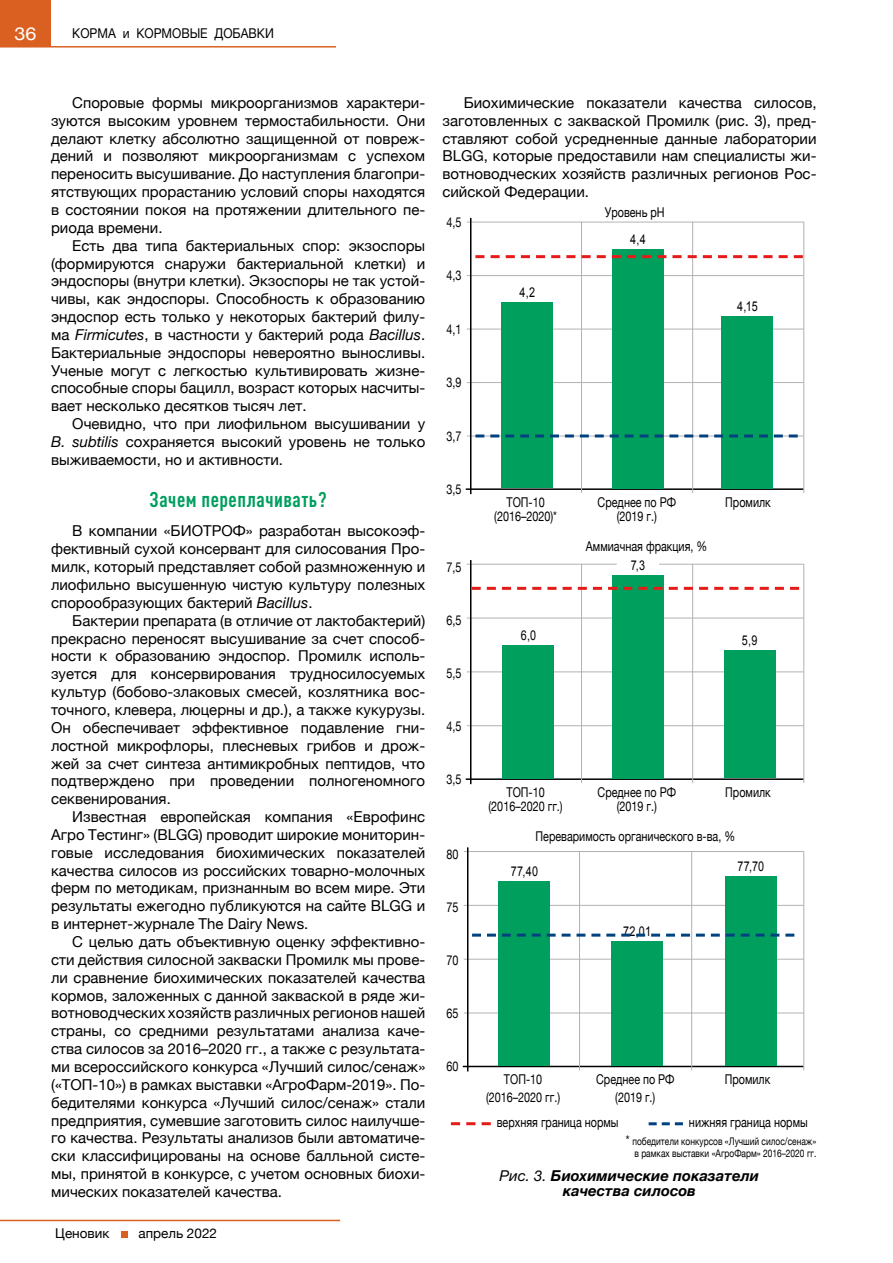
<style>
.page{position:relative;width:893px;height:1263px;background:#fff}
.page>*{position:absolute;margin:0;border:0;box-sizing:border-box;transform-origin:0 0}
.t1{font:700 condensed 21px "DIN Pro";letter-spacing:.025em;color:#009f5e}
.t2{font:18px "Helvetica Neue";color:#fff;scale:1.1 1}
.t3{font:15px/17.9px "Helvetica Neue";color:#000;text-align:justify}
.t4{font:italic 700 15px/15px "Helvetica Neue";color:#000;text-align:center}
.t5{font:13.5px/13.5px "Helvetica Neue";color:#000;text-align:center;scale:.8 1}
.t6{font:13.5px "Arial";letter-spacing:.025em;color:#000;scale:.8 1}
.t7{font:13.5px "Helvetica Neue";color:#000;scale:.9 1}
.t8{font:13.5px "Helvetica Neue";color:#000}
.t9{font:10.5px/12px "Helvetica Neue";color:#000;text-align:right;scale:.8 1}
.s1{font-style:italic}
.s2{font-size:13.5px}
.s3{font-weight:400}
</style>
<div class="page">
<div style="left:0;top:0;width:51px;height:46px;background:#da6022"></div>
<hr style="left:0;top:46px;width:336px;height:2px;background:#da6022">
<hr style="left:0;top:1220px;width:340px;height:1px;background:#da6022">
<svg style="left:121px;top:1231px;width:6px;height:6px"></svg>
<svg style="left:451px;top:1122px;width:40px;height:3px"></svg>
<svg style="left:649px;top:1122px;width:34px;height:3px"></svg>
<hr style="left:467px;top:222px;width:337px;height:1px;background:#b3b2b2">
<hr style="left:467px;top:275px;width:337px;height:1px;background:#b3b2b2">
<hr style="left:467px;top:329px;width:337px;height:1px;background:#b3b2b2">
<hr style="left:467px;top:382px;width:337px;height:1px;background:#b3b2b2">
<hr style="left:467px;top:436px;width:337px;height:1px;background:#b3b2b2">
<hr style="left:466px;top:488px;width:338px;height:2px;background:#000">
<hr style="left:803px;top:222px;width:1px;height:271px;background:#b3b2b2">
<hr style="left:692px;top:222px;width:1px;height:271px;background:#b3b2b2">
<hr style="left:581px;top:222px;width:1px;height:271px;background:#b3b2b2">
<hr style="left:470px;top:218px;width:1px;height:276px;background:#000">
<div style="left:502px;top:302px;width:51px;height:186px;background:#009f5e"></div>
<div style="left:612px;top:249px;width:51px;height:239px;background:#009f5e"></div>
<div style="left:722px;top:316px;width:51px;height:172px;background:#009f5e"></div>
<hr style="left:467px;top:564px;width:337px;height:1px;background:#b3b2b2">
<hr style="left:467px;top:618px;width:337px;height:1px;background:#b3b2b2">
<hr style="left:467px;top:671px;width:337px;height:1px;background:#b3b2b2">
<hr style="left:467px;top:725px;width:337px;height:1px;background:#b3b2b2">
<hr style="left:466px;top:778px;width:338px;height:2px;background:#000">
<hr style="left:803px;top:564px;width:1px;height:219px;background:#b3b2b2">
<hr style="left:692px;top:564px;width:1px;height:219px;background:#b3b2b2">
<hr style="left:581px;top:564px;width:1px;height:219px;background:#b3b2b2">
<hr style="left:470px;top:560px;width:1px;height:224px;background:#000">
<div style="left:503px;top:645px;width:51px;height:133px;background:#009f5e"></div>
<div style="left:612px;top:575px;width:51px;height:203px;background:#009f5e"></div>
<div style="left:617px;top:557px;width:42px;height:16px;background:#fff"></div>
<div style="left:724px;top:650px;width:51px;height:128px;background:#009f5e"></div>
<svg style="left:475px;top:255px;width:328px;height:3px"></svg>
<svg style="left:472px;top:587px;width:327px;height:3px"></svg>
<svg style="left:475px;top:434px;width:323px;height:3px"></svg>
<hr style="left:464px;top:851px;width:340px;height:1px;background:#b3b2b2">
<hr style="left:464px;top:905px;width:340px;height:1px;background:#b3b2b2">
<hr style="left:464px;top:959px;width:340px;height:1px;background:#b3b2b2">
<hr style="left:464px;top:1013px;width:340px;height:1px;background:#b3b2b2">
<hr style="left:463px;top:1066px;width:341px;height:1px;background:#000">
<hr style="left:803px;top:851px;width:1px;height:219px;background:#b3b2b2">
<hr style="left:691px;top:851px;width:1px;height:219px;background:#b3b2b2">
<hr style="left:579px;top:851px;width:1px;height:219px;background:#b3b2b2">
<hr style="left:467px;top:847px;width:1px;height:224px;background:#000">
<div style="left:499px;top:881px;width:51px;height:185px;background:#009f5e"></div>
<div style="left:612px;top:941px;width:51px;height:125px;background:#009f5e"></div>
<div style="left:725px;top:876px;width:51px;height:190px;background:#009f5e"></div>
<svg style="left:472px;top:934px;width:322px;height:3px"></svg>
<p class="t2" style="left:15px;top:21px;width:22px">36</p>
<p class="t7" style="left:72px;top:24px;width:226px">КОРМА и КОРМОВЫЕ ДОБАВКИ</p>
<p class="t3" style="left:51px;top:94px;width:376px;text-indent:21px">Споровые формы микроорганизмов характери&shy;зуются высоким уровнем термостабильности. Они делают клетку абсолютно защищенной от повреж&shy;дений и позволяют микроорганизмам с успехом переносить высушивание. До наступления благопри&shy;ятствующих прорастанию условий споры находятся в состоянии покоя на протяжении длительного пе&shy;риода времени.</p>
<p class="t3" style="left:51px;top:237px;width:376px;text-indent:21px">Есть два типа бактериальных спор: экзоспоры (формируются снаружи бактериальной клетки) и эндоспоры (внутри клетки). Экзоспоры не так устой&shy;чивы, как эндоспоры. Способность к образованию эндоспор есть только у некоторых бактерий филу&shy;ма <span class="s1">Firmicutes</span>, в частности у бактерий рода <span class="s1">Bacillus</span>.<br>Бактериальные эндоспоры невероятно выносливы.<br>Ученые могут с легкостью культивировать жизне&shy;способные споры бацилл, возраст которых насчиты&shy;вает несколько десятков тысяч лет.</p>
<p class="t3" style="left:51px;top:416px;width:376px;text-indent:21px">Очевидно, что при лиофильном высушивании у <span class="s1">B. subtilis</span> сохраняется высокий уровень не только выживаемости, но и активности.</p>
<h1 class="t1" style="left:149px;top:483px;width:179px">Зачем переплачивать?</h1>
<p class="t3" style="left:51px;top:523px;width:376px;text-indent:21px">В компании «БИОТРОФ» разработан высокоэф&shy;фективный сухой консервант для силосования Про&shy;милк, который представляет собой размноженную и лиофильно высушенную чистую культуру полезных спорообразующих бактерий <span class="s1">Bacillus</span>.</p>
<p class="t3" style="left:51px;top:612px;width:376px;text-indent:21px">Бактерии препарата (в отличие от лактобактерий) прекрасно переносят высушивание за счет способ&shy;ности к образованию эндоспор. Промилк исполь&shy;зуется для консервирования трудносилосуемых культур (бобово-злаковых смесей, козлятника вос&shy;точного, клевера, люцерны и др.), а также кукурузы.<br>Он обеспечивает эффективное подавление гни&shy;лостной микрофлоры, плесневых грибов и дрож&shy;жей за счет синтеза антимикробных пептидов, что подтверждено при проведении полногеномного секвенирования.</p>
<p class="t3" style="left:51px;top:809px;width:376px;text-indent:21px">Известная европейская компания «Еврофинс Агро Тестинг» (BLGG) проводит широкие мониторин&shy;говые исследования биохимических показателей качества силосов из российских товарно-молочных ферм по методикам, признанным во всем мире. Эти результаты ежегодно публикуются на сайте BLGG и в интернет-журнале The Dairy News.</p>
<p class="t3" style="left:51px;top:934px;width:376px;text-indent:21px">С целью дать объективную оценку эффективно&shy;сти действия силосной закваски Промилк мы прове&shy;ли сравнение биохимических показателей качества кормов, заложенных с данной закваской в ряде жи&shy;вотноводческих хозяйств различных регионов нашей страны, со средними результатами анализа каче&shy;ства силосов за 2016–2020 гг., а также с результата&shy;ми всероссийского конкурса «Лучший силос/сенаж» («ТОП-10») в рамках выставки «АгроФарм-2019». По&shy;бедителями конкурса «Лучший силос/сенаж» стали предприятия, сумевшие заготовить силос наилучше&shy;го качества. Результаты анализов были автоматиче&shy;ски классифицированы на основе балльной систе&shy;мы, принятой в конкурсе, с учетом основных биохи&shy;мических показателей качества.</p>
<p class="t8" style="left:55px;top:1223px;width:56px">Ценовик</p>
<p class="t8" style="left:138px;top:1223px;width:80px">апрель 2022</p>
<p class="t3" style="left:442px;top:94px;width:376px;text-indent:21px">Биохимические показатели качества силосов, заготовленных с закваской Промилк (рис. 3), пред&shy;ставляют собой усредненные данные лаборатории BLGG, которые предоставили нам специалисты жи&shy;вотноводческих хозяйств различных регионов Рос&shy;сийской Федерации.</p>
<p class="t5" style="left:446px;top:216px;width:20px">4,5</p>
<p class="t5" style="left:446px;top:269px;width:20px">4,3</p>
<p class="t5" style="left:446px;top:323px;width:20px">4,1</p>
<p class="t5" style="left:446px;top:376px;width:20px">3,9</p>
<p class="t5" style="left:446px;top:430px;width:20px">3,7</p>
<p class="t5" style="left:446px;top:483px;width:20px">3,5</p>
<p class="t5" style="left:446px;top:561px;width:20px">7,5</p>
<p class="t5" style="left:446px;top:614px;width:20px">6,5</p>
<p class="t5" style="left:446px;top:667px;width:20px">5,5</p>
<p class="t5" style="left:446px;top:720px;width:20px">4,5</p>
<p class="t5" style="left:446px;top:773px;width:20px">3,5</p>
<p class="t5" style="left:446px;top:848px;width:17px">80</p>
<p class="t5" style="left:446px;top:901px;width:17px">75</p>
<p class="t5" style="left:446px;top:954px;width:17px">70</p>
<p class="t5" style="left:446px;top:1007px;width:17px">65</p>
<p class="t5" style="left:446px;top:1061px;width:17px">60</p>
<p class="t5" style="left:605px;top:206px;width:76px">Уровень pH</p>
<p class="t6" style="left:519px;top:284px;width:21px">4,2</p>
<p class="t6" style="left:630px;top:230px;width:21px">4,4</p>
<p class="t6" style="left:737px;top:297px;width:27px">4,15</p>
<p class="t5" style="left:494px;top:496px;width:80px">ТОП-10 (2016–2020)*</p>
<p class="t5" style="left:598px;top:496px;width:100px">Среднее по РФ (2019 г.)</p>
<p class="t5" style="left:725px;top:496px;width:58px">Промилк</p>
<p class="t5" style="left:586px;top:540px;width:153px">Аммиачная фракция, %</p>
<p class="t6" style="left:521px;top:626px;width:21px">6,0</p>
<p class="t6" style="left:631px;top:556px;width:20px">7,3</p>
<p class="t6" style="left:742px;top:632px;width:21px">5,9</p>
<p class="t5" style="left:488px;top:786px;width:94px">ТОП-10 (2016–2020 гг.)</p>
<p class="t5" style="left:598px;top:786px;width:100px">Среднее по РФ (2019 г.)</p>
<p class="t5" style="left:725px;top:786px;width:58px">Промилк</p>
<p class="t5" style="left:536px;top:830px;width:251px">Переваримость органического в-ва, %</p>
<p class="t6" style="left:511px;top:862px;width:36px">77,40</p>
<p class="t6" style="left:623px;top:922px;width:36px">72,01</p>
<p class="t6" style="left:737px;top:858px;width:35px">77,70</p>
<p class="t5" style="left:486px;top:1071px;width:94px;line-height:18px">ТОП-10 (2016–2020 гг.)</p>
<p class="t5" style="left:596px;top:1071px;width:100px;line-height:18px">Среднее по РФ (2019 г.)</p>
<p class="t5" style="left:725px;top:1073px;width:58px">Промилк</p>
<p class="t5" style="left:497px;top:1116px;width:154px">верхняя граница нормы</p>
<p class="t5" style="left:689px;top:1116px;width:150px">нижняя граница нормы</p>
<p class="t9" style="left:626px;top:1136px;width:240px"><span class="s2">*</span> победители конкурсов «Лучший силос/сенаж» в рамках выставки «АгроФарм» 2016–2020 гг.</p>
<p class="t4" style="left:500px;top:1169px;width:261px"><span class="s3">Рис. 3.</span> Биохимические показатели качества силосов</p>
</div>
